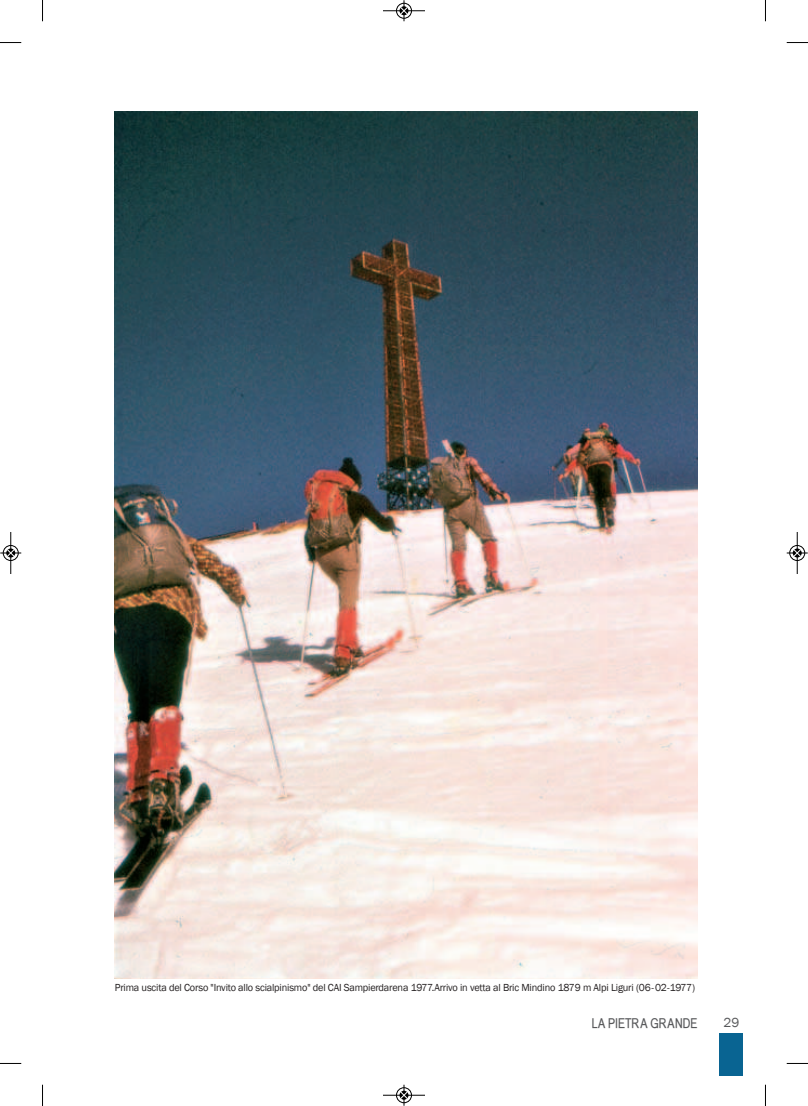
<style>
.page{position:relative;width:808px;height:1106px;background:#fff}
.page>*{position:absolute;margin:0;border:0;box-sizing:border-box;transform-origin:0 0}
.t1{font:13.5px "Babel Sans";color:#57585a}
.t2{font:13.5px "Franklin Gothic";color:#57585a}
.t3{font:10.5px "Franklin Gothic";letter-spacing:-.02em;color:#231f20}
</style>
<div class="page">
<div style="left:719px;top:1033px;width:24px;height:43px;background:#096492"></div>
<img style="left:115px;top:112px;width:582px;height:866px">
<svg style="left:42px;top:0;width:1px;height:21px"></svg>
<svg style="left:0;top:42px;width:21px;height:1px"></svg>
<svg style="left:765px;top:0;width:1px;height:21px"></svg>
<svg style="left:787px;top:42px;width:21px;height:1px"></svg>
<svg style="left:42px;top:1084px;width:1px;height:22px"></svg>
<svg style="left:0;top:1063px;width:21px;height:1px"></svg>
<svg style="left:765px;top:1084px;width:1px;height:22px"></svg>
<svg style="left:787px;top:1063px;width:21px;height:1px"></svg>
<div style="left:396px;top:3px;width:16px;height:16px;border:1px solid #fff;border-radius:50%"></div>
<hr style="left:383px;top:11px;width:42px;height:1px;background:#000">
<div style="left:396px;top:3px;width:16px;height:15px;border:1px solid #000;border-radius:50%"></div>
<svg style="left:400px;top:0;width:8px;height:21px"></svg>
<div style="left:396px;top:1087px;width:16px;height:16px;border:1px solid #fff;border-radius:50%"></div>
<hr style="left:383px;top:1094px;width:42px;height:1px;background:#000">
<div style="left:396px;top:1087px;width:16px;height:15px;border:1px solid #000;border-radius:50%"></div>
<svg style="left:400px;top:1084px;width:8px;height:21px"></svg>
<div style="left:3px;top:545px;width:16px;height:16px;border:1px solid #fff;border-radius:50%"></div>
<hr style="left:11px;top:532px;width:1px;height:42px;background:#000">
<div style="left:3px;top:545px;width:15px;height:15px;border:1px solid #000;border-radius:50%"></div>
<svg style="left:0;top:549px;width:21px;height:8px"></svg>
<div style="left:789px;top:545px;width:16px;height:16px;border:1px solid #fff;border-radius:50%"></div>
<hr style="left:797px;top:532px;width:1px;height:42px;background:#000">
<div style="left:789px;top:545px;width:16px;height:15px;border:1px solid #000;border-radius:50%"></div>
<svg style="left:787px;top:549px;width:21px;height:8px"></svg>
<p class="t3" style="left:115px;top:983px;width:582px">Prima uscita del Corso "Invito allo scialpinismo" del CAI Sampierdarena 1977.Arrivo in vetta al Bric Mindino 1879 m Alpi Liguri (06-02-1977)</p>
<p class="t1" style="left:592px;top:1015px;width:107px">LA PIETRA GRANDE</p>
<p class="t2" style="left:723px;top:1017px;width:17px">29</p>
</div>
